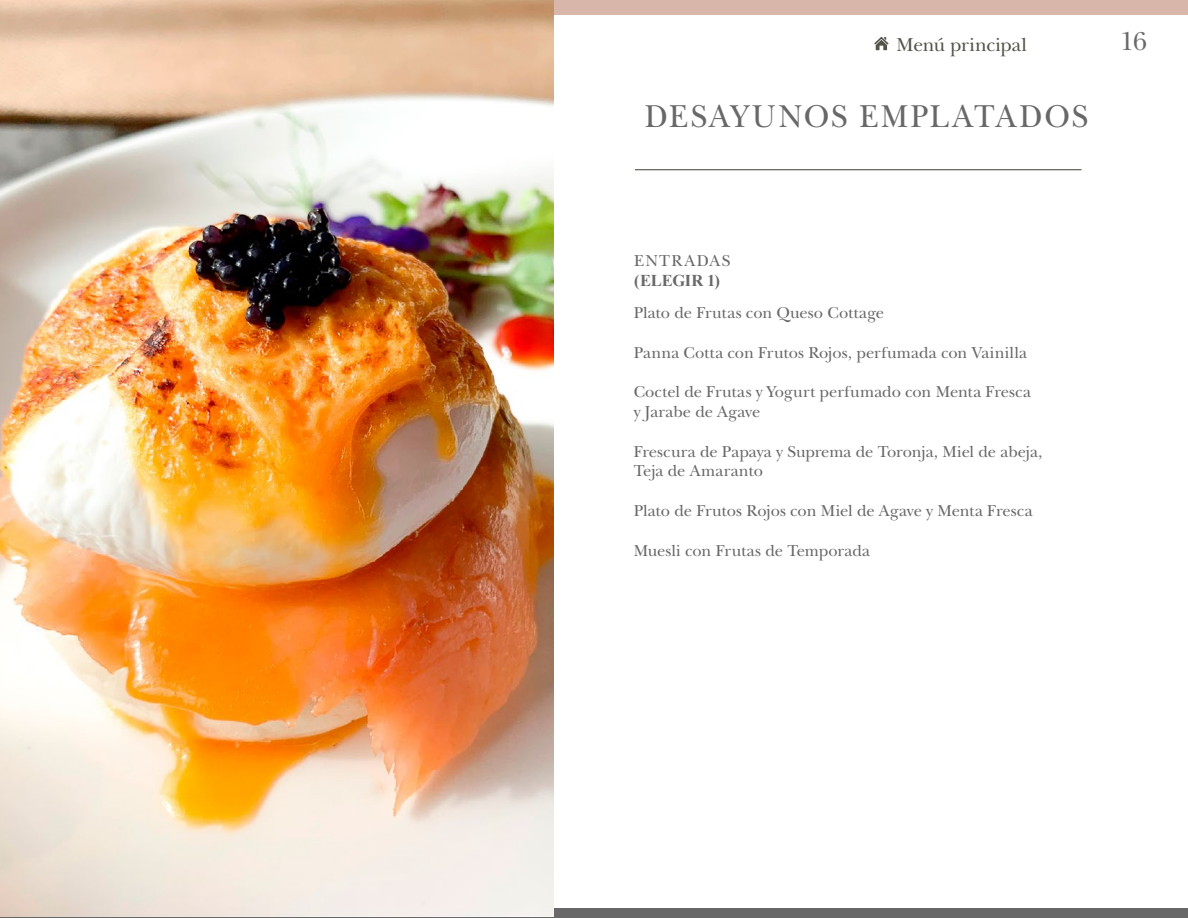
<style>
.page{position:relative;width:1188px;height:918px;background:#fff}
.page>*{position:absolute;margin:0;border:0;box-sizing:border-box;transform-origin:0 0}
.t1{font:33px "New Baskerville";letter-spacing:.06em;color:#686869;scale:.95 1}
.t2{font:27px "New Baskerville";color:#69686a}
.t3{font:19.5px "New Baskerville";letter-spacing:-.015em;color:#54534a}
.t4{font:16.5px/19.8px "New Baskerville";color:#686869}
.t5{font:700 16.5px "Times New Roman";letter-spacing:-.015em;color:#686869}
.t6{font:16.5px "New Baskerville";letter-spacing:.08em;color:#686869}
</style>
<div class="page">
<svg style="left:874px;top:37px;width:15px;height:13px"></svg>
<div style="left:0;top:908px;width:1188px;height:10px;background:#686869"></div>
<div style="left:0;top:0;width:1188px;height:15px;background:#d8b6aa"></div>
<hr style="left:635px;top:169px;width:447px;height:1px;background:#53534a">
<img style="left:0;top:0;width:554px;height:916px">
<p class="t3" style="left:897px;top:33px;width:132px">Menú principal</p>
<h2 class="t2" style="left:1120px;top:25px;width:28px">16</h2>
<h1 class="t1" style="left:645px;top:97px;width:468px">DESAYUNOS EMPLATADOS</h1>
<p class="t6" style="left:634px;top:251px;width:98px">ENTRADAS</p>
<p class="t5" style="left:634px;top:269px;width:87px">(ELEGIR 1)</p>
<p class="t4" style="left:634px;top:303px;width:252px">Plato de Frutas con Queso Cottage</p>
<p class="t4" style="left:634px;top:342px;width:395px">Panna Cotta con Frutos Rojos, perfumada con Vainilla</p>
<p class="t4" style="left:634px;top:382px;width:399px">Coctel de Frutas y Yogurt perfumado con Menta Fresca y Jarabe de Agave</p>
<p class="t4" style="left:634px;top:441px;width:410px">Frescura de Papaya y Suprema de Toronja, Miel de abeja,<br>Teja de Amaranto</p>
<p class="t4" style="left:634px;top:501px;width:400px">Plato de Frutos Rojos con Miel de Agave y Menta Fresca</p>
<p class="t4" style="left:634px;top:540px;width:238px">Muesli con Frutas de Temporada</p>
</div>
